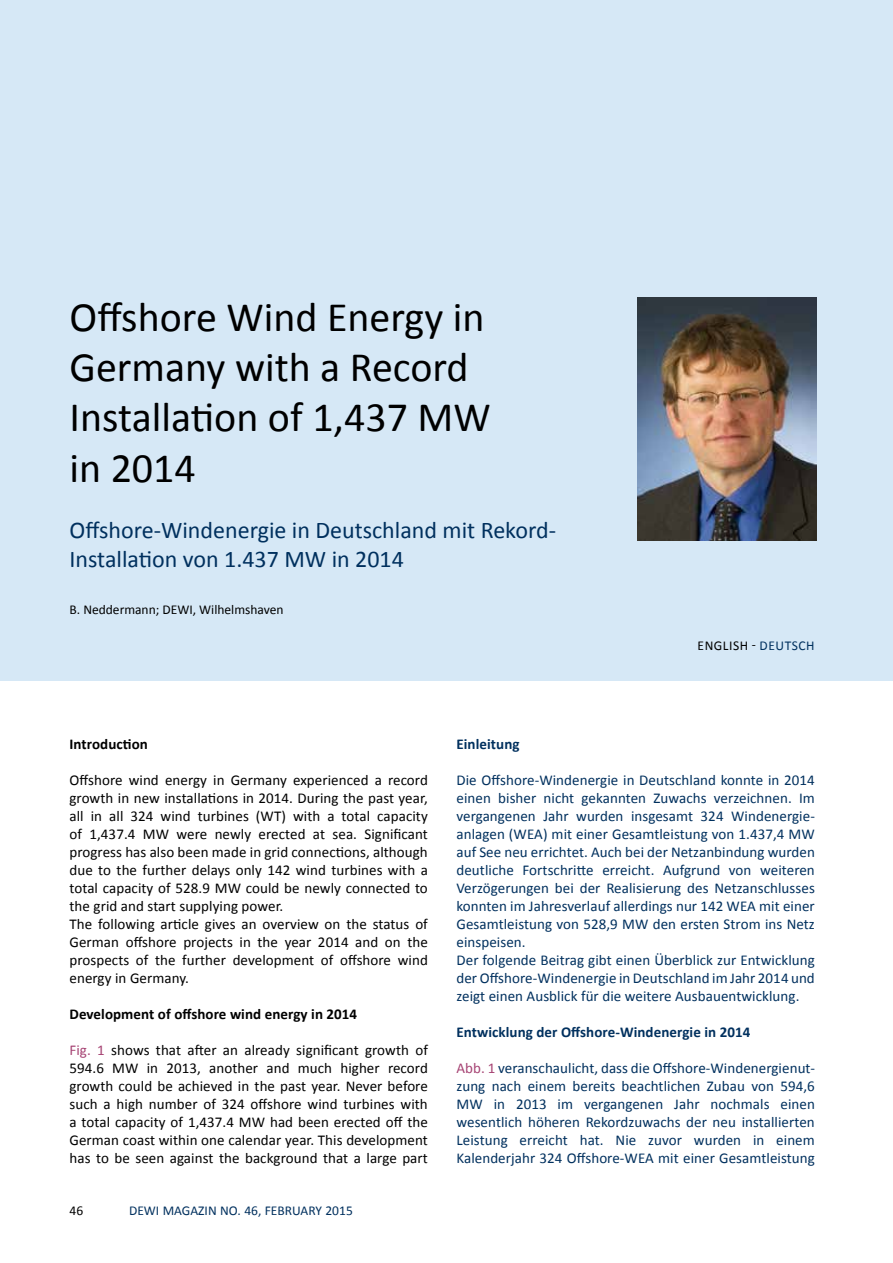
<style>
.page{position:relative;width:893px;height:1263px;background:#fff}
.page>*{position:absolute;margin:0;border:0;box-sizing:border-box;transform-origin:0 0}
.t1{font:42px/50.4px "Calibri";color:#000}
.t2{font:24px/28.8px "Calibri";color:#00305e}
.t3{font:15px/18px "Calibri";letter-spacing:.005em;color:#00305e}
.t4{font:15px/18px "Calibri";letter-spacing:.005em;color:#000}
.t5{font:700 15px "Calibri";letter-spacing:.005em;color:#00305e}
.t6{font:700 15px "Calibri";letter-spacing:.005em;color:#000}
.t7{font:13.5px "Calibri";color:#000}
.t8{font:13.5px "Calibri";color:#00305e}
.t9{font:13.5px "Calibri";letter-spacing:.04em;color:#000}
.s1{color:#00305e}
.s2{color:#a64373}
</style>
<div class="page">
<div style="left:0;top:0;width:893px;height:680px;background:#d6e8f6"></div>
<img style="left:638px;top:298px;width:178px;height:242px">
<h1 class="t1" style="left:70px;top:290px;width:423px">Offshore Wind Energy in<br>Germany with a Record<br>Installation of 1,437 MW in 2014</h1>
<h2 class="t2" style="left:70px;top:515px;width:488px">Offshore-Windenergie in Deutschland mit Rekord-<br>Installation von 1.437 MW in 2014</h2>
<p class="t7" style="left:70px;top:600px;width:215px">B. Neddermann; DEWI, Wilhelmshaven</p>
<p class="t9" style="left:698px;top:636px;width:119px">ENGLISH - <span class="s1">DEUTSCH</span></p>
<p class="t6" style="left:70px;top:734px;width:80px">Introduction</p>
<p class="t4" style="left:70px;top:771px;width:360px">Offshore wind energy in Germany experienced a record growth in new installations in 2014. During the past year, all in all 324 wind turbines (WT) with a total capacity of 1,437.4 MW were newly erected at sea. Significant progress has also been made in grid connections, although due to the further delays only 142 wind turbines with a total capacity of 528.9 MW could be newly connected to the grid and start supplying power.<br>The following article gives an overview on the status of German offshore projects in the year 2014 and on the prospects of the further development of offshore wind energy in Germany.</p>
<p class="t6" style="left:70px;top:1004px;width:289px">Development of offshore wind energy in 2014</p>
<p class="t4" style="left:70px;top:1041px;width:360px;text-align:justify"><span class="s2">Fig. 1</span> shows that after an already significant growth of 594.6 MW in 2013, another and much higher record growth could be achieved in the past year. Never before such a high number of 324 offshore wind turbines with a total capacity of 1,437.4 MW had been erected off the German coast within one calendar year. This development has to be seen against the background that a large part</p>
<p class="t7" style="left:70px;top:1201px;width:15px">46</p>
<p class="t8" style="left:129px;top:1201px;width:225px">DEWI MAGAZIN NO. 46, FEBRUARY 2015</p>
<p class="t5" style="left:456px;top:734px;width:65px">Einleitung</p>
<p class="t3" style="left:456px;top:771px;width:360px">Die Offshore-Windenergie in Deutschland konnte in 2014 einen bisher nicht gekannten Zuwachs verzeichnen. Im vergangenen Jahr wurden insgesamt 324 Windenergie&shy;anlagen (WEA) mit einer Gesamtleistung von 1.437,4 MW auf See neu errichtet. Auch bei der Netzanbindung wurden deutliche Fortschritte erreicht. Aufgrund von weiteren Verzögerungen bei der Realisierung des Netzanschlusses konnten im Jahresverlauf allerdings nur 142 WEA mit einer Gesamtleistung von 528,9 MW den ersten Strom ins Netz einspeisen.<br>Der folgende Beitrag gibt einen Überblick zur Entwicklung der Offshore-Windenergie in Deutschland im Jahr 2014 und zeigt einen Ausblick für die weitere Ausbauentwicklung.</p>
<p class="t5" style="left:456px;top:1022px;width:295px">Entwicklung der Offshore-Windenergie in 2014</p>
<p class="t3" style="left:456px;top:1059px;width:360px;text-align:justify"><span class="s2">Abb. 1</span> veranschaulicht, dass die Offshore-Windenergienut&shy;zung nach einem bereits beachtlichen Zubau von 594,6<br>MW in 2013 im vergangenen Jahr nochmals einen wesentlich höheren Rekordzuwachs der neu installierten Leistung erreicht hat. Nie zuvor wurden in einem Kalenderjahr 324 Offshore-WEA mit einer Gesamtleistung</p>
</div>
